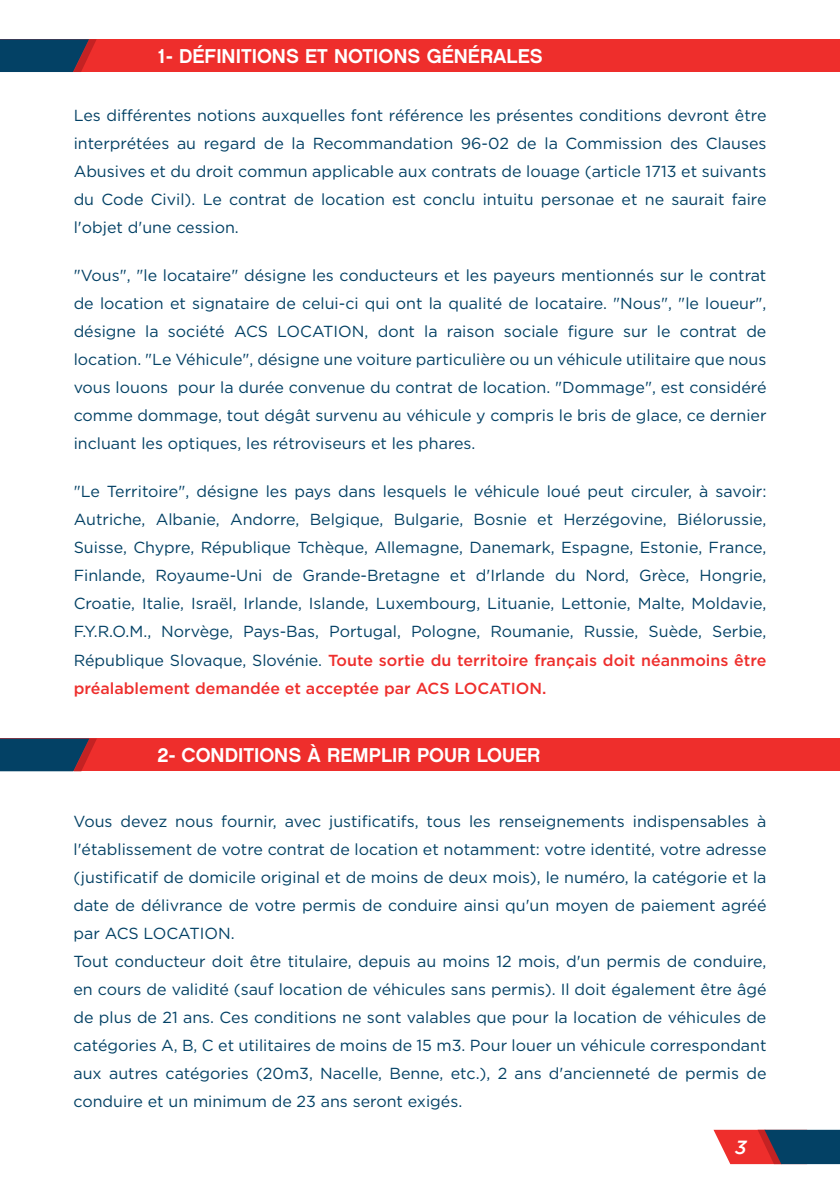
<style>
.page{position:relative;width:840px;height:1191px;background:#fff}
.page>*{position:absolute;margin:0;border:0;box-sizing:border-box;transform-origin:0 0}
.t1{font:20px "Chalet New York Nineteen Eighty";color:#fff}
.t2{font:italic 500 19px "Gotham";color:#fff}
.t3{font:16px/28px "Gotham";color:#034165;text-align:justify}
.s1{font-weight:500;color:#ee2e2c}
</style>
<div class="page">
<svg style="left:713px;top:1129px;width:126px;height:35px"></svg>
<div style="left:0;top:738px;width:839px;height:33px;background:#ee2e2c"></div>
<div style="left:0;top:39px;width:839px;height:33px;background:#ee2e2c"></div>
<svg style="left:0;top:39px;width:97px;height:33px"></svg>
<svg style="left:0;top:738px;width:97px;height:33px"></svg>
<p class="t1" style="left:158px;top:44px;width:386px">1- DÉFINITIONS ET NOTIONS GÉNÉRALES</p>
<p class="t3" style="left:74px;top:101px;width:694px">Les différentes notions auxquelles font référence les présentes conditions devront être interprétées au regard de la Recommandation 96-02 de la Commission des Clauses Abusives et du droit commun applicable aux contrats de louage (article 1713 et suivants du Code Civil). Le contrat de location est conclu intuitu personae et ne saurait faire l'objet d'une cession.</p>
<p class="t3" style="left:74px;top:261px;width:694px">"Vous", "le locataire" désigne les conducteurs et les payeurs mentionnés sur le contrat de location et signataire de celui-ci qui ont la qualité de locataire. "Nous", "le loueur", désigne la société ACS LOCATION, dont la raison sociale figure sur le contrat de location. "Le Véhicule", désigne une voiture particulière ou un véhicule utilitaire que nous vous louons pour la durée convenue du contrat de location. "Dommage", est considéré comme dommage, tout dégât survenu au véhicule y compris le bris de glace, ce dernier incluant les optiques, les rétroviseurs et les phares.</p>
<p class="t3" style="left:74px;top:477px;width:694px">"Le Territoire", désigne les pays dans lesquels le véhicule loué peut circuler, à savoir:<br>Autriche, Albanie, Andorre, Belgique, Bulgarie, Bosnie et Herzégovine, Biélorussie, Suisse, Chypre, République Tchèque, Allemagne, Danemark, Espagne, Estonie, France, Finlande, Royaume-Uni de Grande-Bretagne et d'Irlande du Nord, Grèce, Hongrie, Croatie, Italie, Israël, Irlande, Islande, Luxembourg, Lituanie, Lettonie, Malte, Moldavie, F.Y.R.O.M., Norvège, Pays-Bas, Portugal, Pologne, Roumanie, Russie, Suède, Serbie, République Slovaque, Slovénie. <span class="s1">Toute sortie du territoire français doit néanmoins être préalablement demandée et acceptée par ACS LOCATION.</span></p>
<p class="t1" style="left:157px;top:742px;width:384px">2- CONDITIONS À REMPLIR POUR LOUER</p>
<p class="t3" style="left:73px;top:806px;width:694px">Vous devez nous fournir, avec justificatifs, tous les renseignements indispensables à l'établissement de votre contrat de location et notamment: votre identité, votre adresse (justificatif de domicile original et de moins de deux mois), le numéro, la catégorie et la date de délivrance de votre permis de conduire ainsi qu'un moyen de paiement agréé par ACS LOCATION.</p>
<p class="t3" style="left:73px;top:946px;width:694px">Tout conducteur doit être titulaire, depuis au moins 12 mois, d'un permis de conduire, en cours de validité (sauf location de véhicules sans permis). Il doit également être âgé de plus de 21 ans. Ces conditions ne sont valables que pour la location de véhicules de catégories A, B, C et utilitaires de moins de 15 m3. Pour louer un véhicule correspondant aux autres catégories (20m3, Nacelle, Benne, etc.), 2 ans d'ancienneté de permis de conduire et un minimum de 23 ans seront exigés.</p>
<p class="t2" style="left:734px;top:1136px;width:13px">3</p>
</div>
